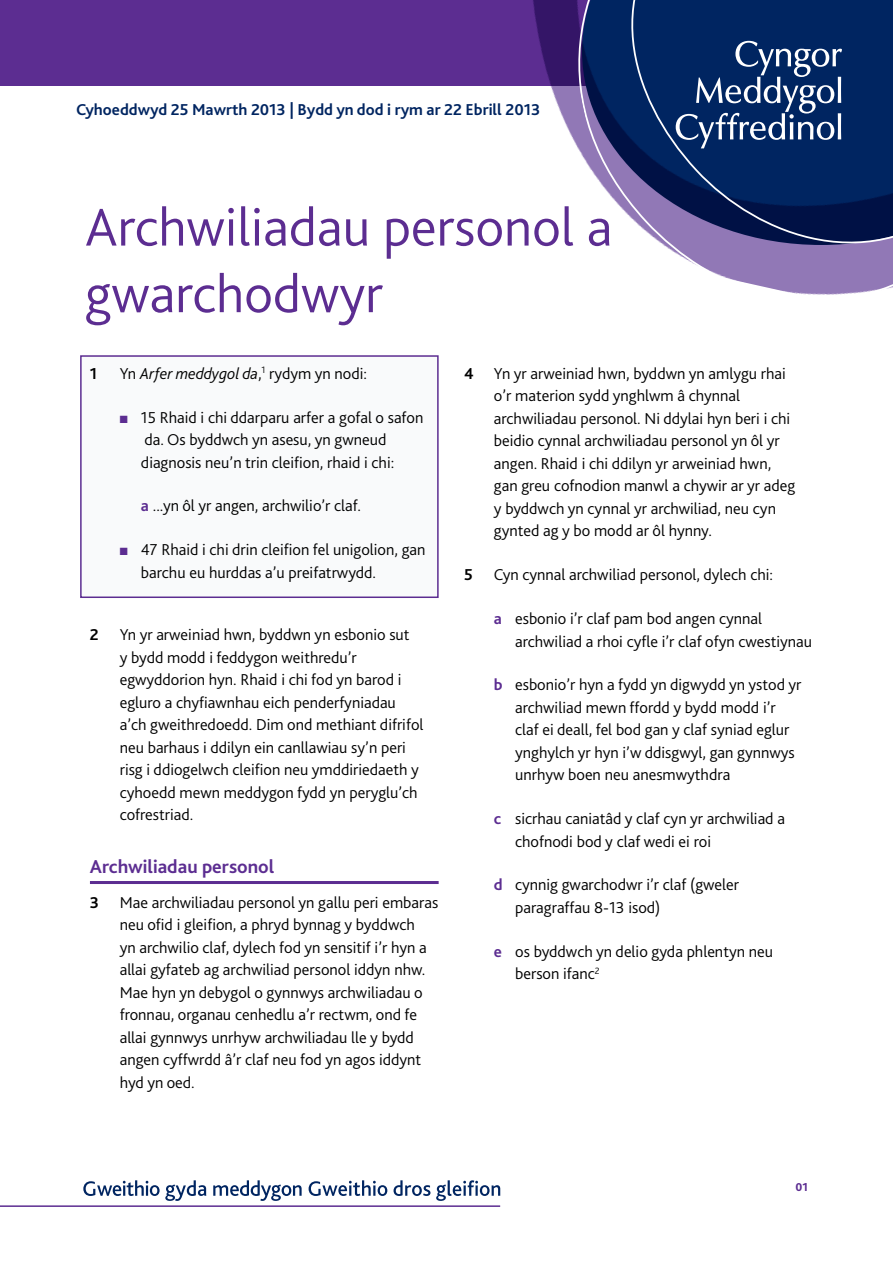
<style>
.page{position:relative;width:893px;height:1263px;background:#fff}
.page>*{position:absolute;margin:0;border:0;box-sizing:border-box;transform-origin:0 0}
.t1{font:300 55.5px/66.6px "Bliss 2";color:#5c2d91}
.t2{font:700 19.5px "Bliss 2";color:#5c2d91}
.t3{font:300 16.5px/22.5px "Bliss 2";color:#000}
.t4{font:700 16.5px "Bliss 2";color:#002561}
.t5{font:700 16.5px "Bliss 2";color:#000}
.t6{font:800 12px "Bliss 2";color:#5c2d91}
.s1{font-style:italic}
.s2{color:#5c2d91}
.s3{font-weight:700;color:#5c2d91}
.s4{font-weight:700}
</style>
<div class="page">
<hr style="left:0;top:1205px;width:500px;height:2px;background:#5c2d91">
<div style="left:0;top:0;width:893px;height:86px;background:#5c2d91"></div>
<svg style="left:538px;top:0;width:355px;height:295px"></svg>
<svg style="left:83px;top:1180px;width:123px;height:21px"></svg>
<svg style="left:213px;top:1180px;width:89px;height:21px"></svg>
<svg style="left:309px;top:1180px;width:78px;height:16px"></svg>
<svg style="left:394px;top:1180px;width:36px;height:16px"></svg>
<svg style="left:436px;top:1180px;width:64px;height:21px"></svg>
<svg style="left:676px;top:41px;width:166px;height:107px;background:#304e7f"></svg>
<div style="left:80px;top:355px;width:359px;height:243px;background:#f9fafb;border:2px solid #5c2d91"></div>
<hr style="left:90px;top:881px;width:349px;height:3px;background:#5c2d91">
<p class="t4" style="left:76px;top:100px;width:466px">Cyhoeddwyd 25 Mawrth 2013 | Bydd yn dod i rym ar 22 Ebrill 2013</p>
<h1 class="t1" style="left:85px;top:192px;width:529px">Archwiliadau personol a gwarchodwyr</h1>
<p class="t5" style="left:90px;top:363px;width:9px">1</p>
<p class="t3" style="left:120px;top:362px;width:249px">Yn <span class="s1">Arfer meddygol da</span>,<sup>1</sup> rydym yn nodi:</p>
<p class="t3" style="left:141px;top:405px;width:284px;text-indent:-21px"><span class="s2">■</span> 15 Rhaid i chi ddarparu arfer a gofal o safon da. Os byddwch yn asesu, yn gwneud diagnosis neu’n trin cleifion, rhaid i chi:</p>
<p class="t3" style="left:141px;top:494px;width:222px"><span class="s3">a</span> ...yn ôl yr angen, archwilio’r claf.</p>
<p class="t3" style="left:141px;top:538px;width:286px;text-indent:-21px"><span class="s2">■</span> 47 Rhaid i chi drin cleifion fel unigolion, gan barchu eu hurddas a’u preifatrwydd.</p>
<p class="t5" style="left:90px;top:624px;width:10px">2</p>
<p class="t3" style="left:120px;top:623px;width:305px">Yn yr arweiniad hwn, byddwn yn esbonio sut<br>y bydd modd i feddygon weithredu’r egwyddorion hyn. Rhaid i chi fod yn barod i egluro a chyfiawnhau eich penderfyniadau a’ch gweithredoedd. Dim ond methiant difrifol neu barhaus i ddilyn ein canllawiau sy’n peri risg i ddiogelwch cleifion neu ymddiriedaeth y cyhoedd mewn meddygon fydd yn peryglu’ch cofrestriad.</p>
<p class="t2" style="left:90px;top:854px;width:186px">Archwiliadau personol</p>
<p class="t3" style="left:120px;top:891px;width:320px;text-indent:-30px"><span class="s4">3</span> Mae archwiliadau personol yn gallu peri embaras neu ofid i gleifion, a phryd bynnag y byddwch<br>yn archwilio claf, dylech fod yn sensitif i’r hyn a allai gyfateb ag archwiliad personol iddyn nhw.<br>Mae hyn yn debygol o gynnwys archwiliadau o fronnau, organau cenhedlu a’r rectwm, ond fe allai gynnwys unrhyw archwiliadau lle y bydd angen cyffwrdd â’r claf neu fod yn agos iddynt hyd yn oed.</p>
<p class="t3" style="left:494px;top:362px;width:303px;text-indent:-30px"><span class="s4">4</span> Yn yr arweiniad hwn, byddwn yn amlygu rhai o’r materion sydd ynghlwm â chynnal archwiliadau personol. Ni ddylai hyn beri i chi beidio cynnal archwiliadau personol yn ôl yr angen. Rhaid i chi ddilyn yr arweiniad hwn, gan greu cofnodion manwl a chywir ar yr adeg y byddwch yn cynnal yr archwiliad, neu cyn gynted ag y bo modd ar ôl hynny.</p>
<p class="t5" style="left:464px;top:564px;width:10px">5</p>
<p class="t3" style="left:494px;top:563px;width:281px">Cyn cynnal archwiliad personol, dylech chi:</p>
<p class="t3" style="left:515px;top:607px;width:299px;text-indent:-21px"><span class="s3">a</span> esbonio i’r claf pam bod angen cynnal archwiliad a rhoi cyfle i’r claf ofyn cwestiynau</p>
<p class="t3" style="left:515px;top:673px;width:288px;text-indent:-21px"><span class="s3">b</span> esbonio’r hyn a fydd yn digwydd yn ystod yr archwiliad mewn ffordd y bydd modd i’r claf ei deall, fel bod gan y claf syniad eglur ynghylch yr hyn i’w ddisgwyl, gan gynnwys unrhyw boen neu anesmwythdra</p>
<p class="t3" style="left:515px;top:807px;width:271px;text-indent:-21px"><span class="s3">c</span> sicrhau caniatâd y claf cyn yr archwiliad a chofnodi bod y claf wedi ei roi</p>
<p class="t3" style="left:515px;top:873px;width:226px;text-indent:-21px"><span class="s3">d</span> cynnig gwarchodwr i’r claf (gweler paragraffau 8-13 isod)</p>
<p class="t3" style="left:515px;top:939px;width:259px;text-indent:-21px"><span class="s3">e</span> os byddwch yn delio gyda phlentyn neu berson ifanc<sup>2</sup></p>
<p class="t6" style="left:795px;top:1179px;width:14px">01</p>
</div>
